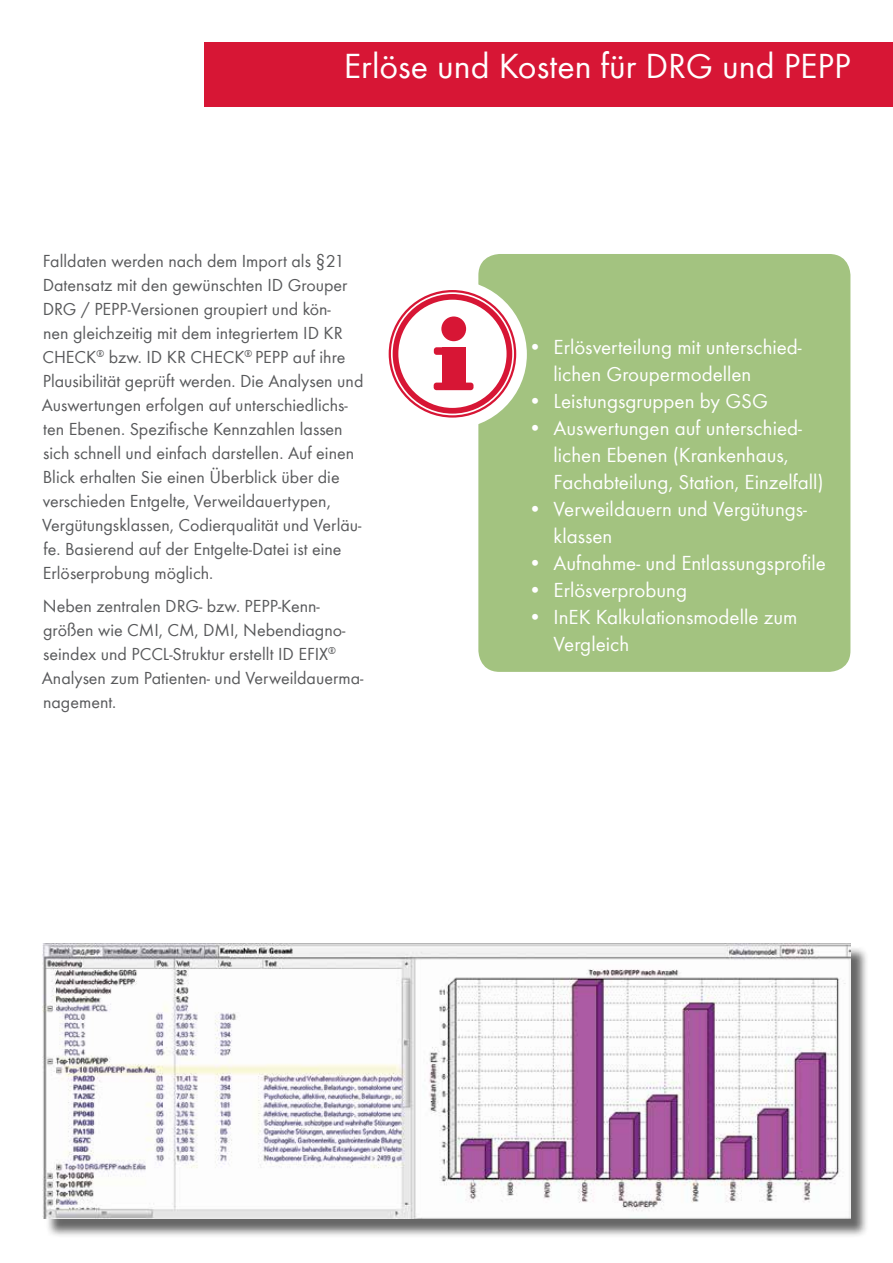
<style>
.page{position:relative;width:893px;height:1263px;background:#fff}
.page>*{position:absolute;margin:0;border:0;box-sizing:border-box;transform-origin:0 0}
.t1{font:36px "Futura TEE";color:#fff}
.t2{font:21px/27px "Futura TEE";color:#fff}
.t3{font:18px/24px "Futura TEE";color:#58595b}
</style>
<div class="page">
<div style="left:478px;top:254px;width:372px;height:418px;background:#a3c380;border-radius:21px"></div>
<div style="left:378px;top:280px;width:149px;height:149px;background:#fff;border-radius:50%"></div>
<svg style="left:389px;top:290px;width:127px;height:128px"></svg>
<div style="left:442px;top:347px;width:24px;height:43px;background:#d71635"></div>
<div style="left:434px;top:347px;width:31px;height:8px;background:#d71635;border-radius:3px"></div>
<div style="left:434px;top:383px;width:39px;height:7px;background:#d71635;border-radius:3px"></div>
<div style="left:441px;top:316px;width:25px;height:25px;background:#d71635;border-radius:50%"></div>
<div style="left:204px;top:43px;width:689px;height:64px;background:#d71635"></div>
<div style="left:45px;top:946px;width:824px;height:292px;background:#000;opacity:.6"></div>
<img style="left:43px;top:944px;width:807px;height:275px">
<h1 class="t1" style="left:344px;top:44px;width:508px">Erlöse und Kosten für DRG und PEPP</h1>
<p class="t3" style="left:42px;top:249px;width:323px">Falldaten werden nach dem Import als §21<br>Datensatz mit den gewünschten ID Grouper DRG / PEPP-Versionen groupiert und kön-<br>nen gleichzeitig mit dem integriertem ID KR CHECK<sup>®</sup> bzw. ID KR CHECK<sup>®</sup> PEPP auf ihre Plausibilität geprüft werden. Die Analysen und Auswertungen erfolgen auf unterschiedlichs&shy;ten Ebenen. Spezifische Kennzahlen lassen sich schnell und einfach darstellen. Auf einen Blick erhalten Sie einen Überblick über die verschieden Entgelte, Verweildauertypen, Vergütungsklassen, Codierqualität und Verläu&shy;fe. Basierend auf der Entgelte-Datei ist eine Erlöserprobung möglich.</p>
<p class="t3" style="left:42px;top:594px;width:323px">Neben zentralen DRG- bzw. PEPP-Kenn&shy;größen wie CMI, CM, DMI, Nebendiagno&shy;seindex und PCCL-Struktur erstellt ID EFIX<sup>® </sup>Analysen zum Patienten- und Verweildauerma&shy;nagement.</p>
<p class="t2" style="left:554px;top:334px;width:250px;text-indent:-26px">• Erlösverteilung mit unterschied&shy;lichen Groupermodellen</p>
<p class="t2" style="left:528px;top:388px;width:242px">• Leistungsgruppen by GSG</p>
<p class="t2" style="left:554px;top:415px;width:272px;text-indent:-26px">• Auswertungen auf unterschied&shy;lichen Ebenen (Krankenhaus,<br>Fachabteilung, Station, Einzelfall)</p>
<p class="t2" style="left:554px;top:496px;width:255px;text-indent:-26px">• Verweildauern und Vergütungs&shy;klassen</p>
<p class="t2" style="left:528px;top:550px;width:299px">• Aufnahme- und Entlassungsprofile</p>
<p class="t2" style="left:528px;top:577px;width:161px">• Erlösverprobung</p>
<p class="t2" style="left:554px;top:604px;width:245px;text-indent:-26px">• InEK Kalkulationsmodelle zum<br>Vergleich</p>
</div>
